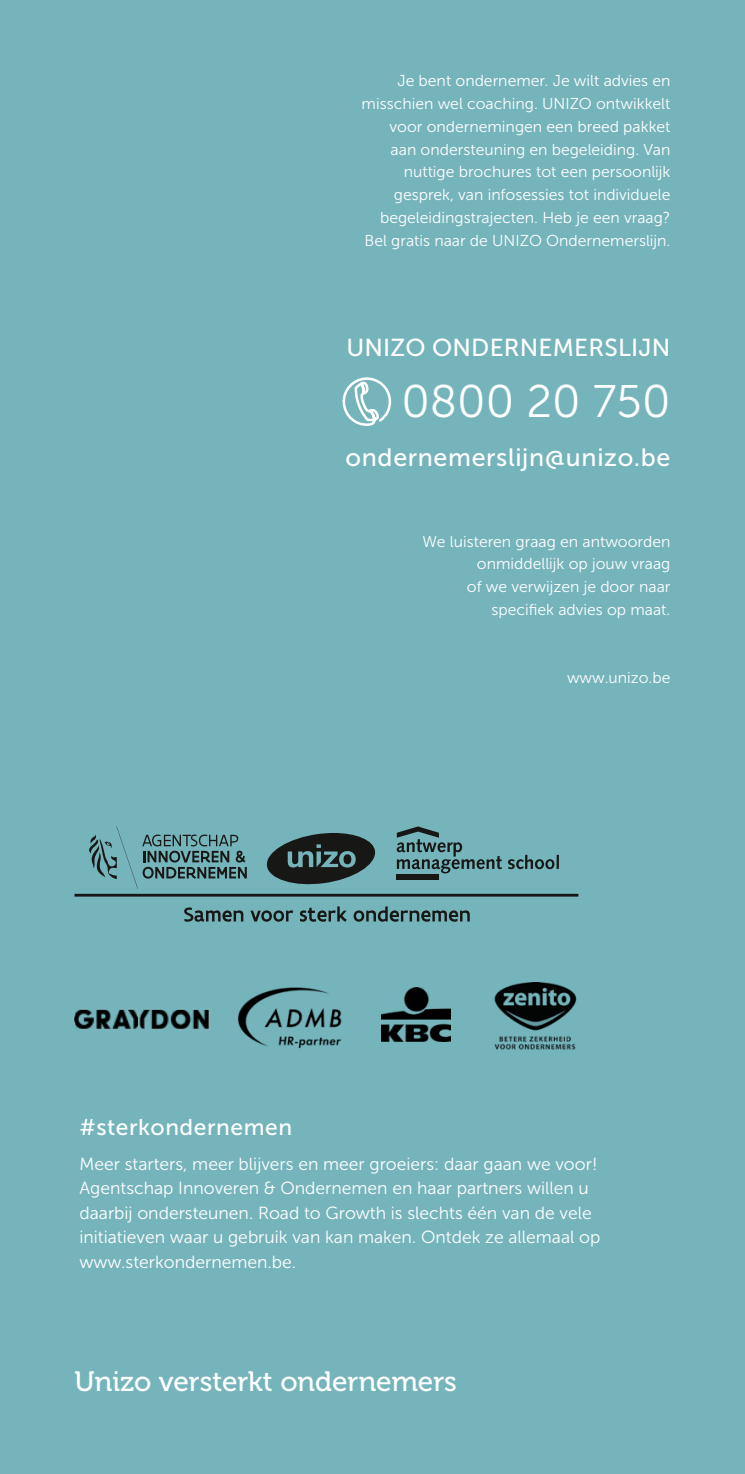
<style>
.page{position:relative;width:745px;height:1474px;background:#fff}
.page>*{position:absolute;margin:0;border:0;box-sizing:border-box;transform-origin:0 0}
.t1{font:45.5px "Museo Sans 300";color:#fff}
.t2{font:28px "Museo 500";color:#fff}
.t3{font:25.03px "Museo Sans 500";letter-spacing:.025em;color:#fff}
.t4{font:24.5px "Museo Sans 500";letter-spacing:.01em;color:#fff}
.t5{font:22.75px "Museo Sans 500";letter-spacing:.025em;color:#fff}
.t6{font:17.5px/24.5px "Museo Sans 300";color:#fff}
.t7{font:15.75px/22.8px "Museo Sans 300";color:#fff;text-align:right}
</style>
<div class="page">
<div style="left:0;top:0;width:744px;height:1473px;background:#76b4bc"></div>
<svg style="left:342px;top:377px;width:48px;height:49px"></svg>
<hr style="left:74px;top:893px;width:504px;height:3px;background:#171815">
<div style="left:396px;top:874px;width:42px;height:5px;background:#171815"></div>
<svg style="left:396px;top:826px;width:162px;height:47px"></svg>
<svg style="left:184px;top:907px;width:59px;height:14px"></svg>
<svg style="left:250px;top:910px;width:43px;height:11px"></svg>
<svg style="left:300px;top:906px;width:46px;height:15px"></svg>
<svg style="left:353px;top:906px;width:116px;height:15px"></svg>
<svg style="left:89px;top:826px;width:158px;height:63px"></svg>
<svg style="left:266px;top:833px;width:110px;height:52px"></svg>
<img style="left:73px;top:1008px;width:137px;height:22px">
<img style="left:494px;top:982px;width:83px;height:68px">
<img style="left:238px;top:987px;width:104px;height:62px">
<img style="left:381px;top:987px;width:69px;height:54px">
<p class="t7" style="left:361px;top:70px;width:310px">Je bent ondernemer. Je wilt advies en misschien wel coaching. UNIZO ontwikkelt voor ondernemingen een breed pakket aan ondersteuning en begeleiding. Van nuttige brochures tot een persoonlijk gesprek, van infosessies tot individuele begeleidingstrajecten. Heb je een vraag?<br>Bel gratis naar de UNIZO Ondernemerslijn.</p>
<h3 class="t4" style="left:346px;top:334px;width:159px">UNIZO On derne</h3>
<h3 class="t4" style="left:552px;top:334px;width:114px">merslijn</h3>
<h1 class="t1" style="left:401px;top:377px;width:270px">0800 20 750</h1>
<h3 class="t3" style="left:345px;top:444px;width:326px">ondernemerslijn@unizo.be</h3>
<p class="t7" style="left:422px;top:530px;width:249px">We luisteren graag en antwoorden onmiddellijk op jouw vraag<br>of we verwijzen je door naar specifiek advies op maat.</p>
<p class="t7" style="left:566px;top:666px;width:105px">www.unizo.be</p>
<h3 class="t5" style="left:79px;top:1114px;width:214px">#sterkondernemen</h3>
<p class="t6" style="left:79px;top:1151px;width:522px">Meer starters, meer blijvers en meer groeiers: daar gaan we voor!<br>Agentschap Innoveren &amp; Ondernemen en haar partners willen u daarbij ondersteunen. Road to Growth is slechts één van de vele initiatieven waar u gebruik van kan maken. Ontdek ze allemaal op www.sterkondernemen.be.</p>
<h2 class="t2" style="left:74px;top:1366px;width:384px">Unizo versterkt ondernemers</h2>
</div>
